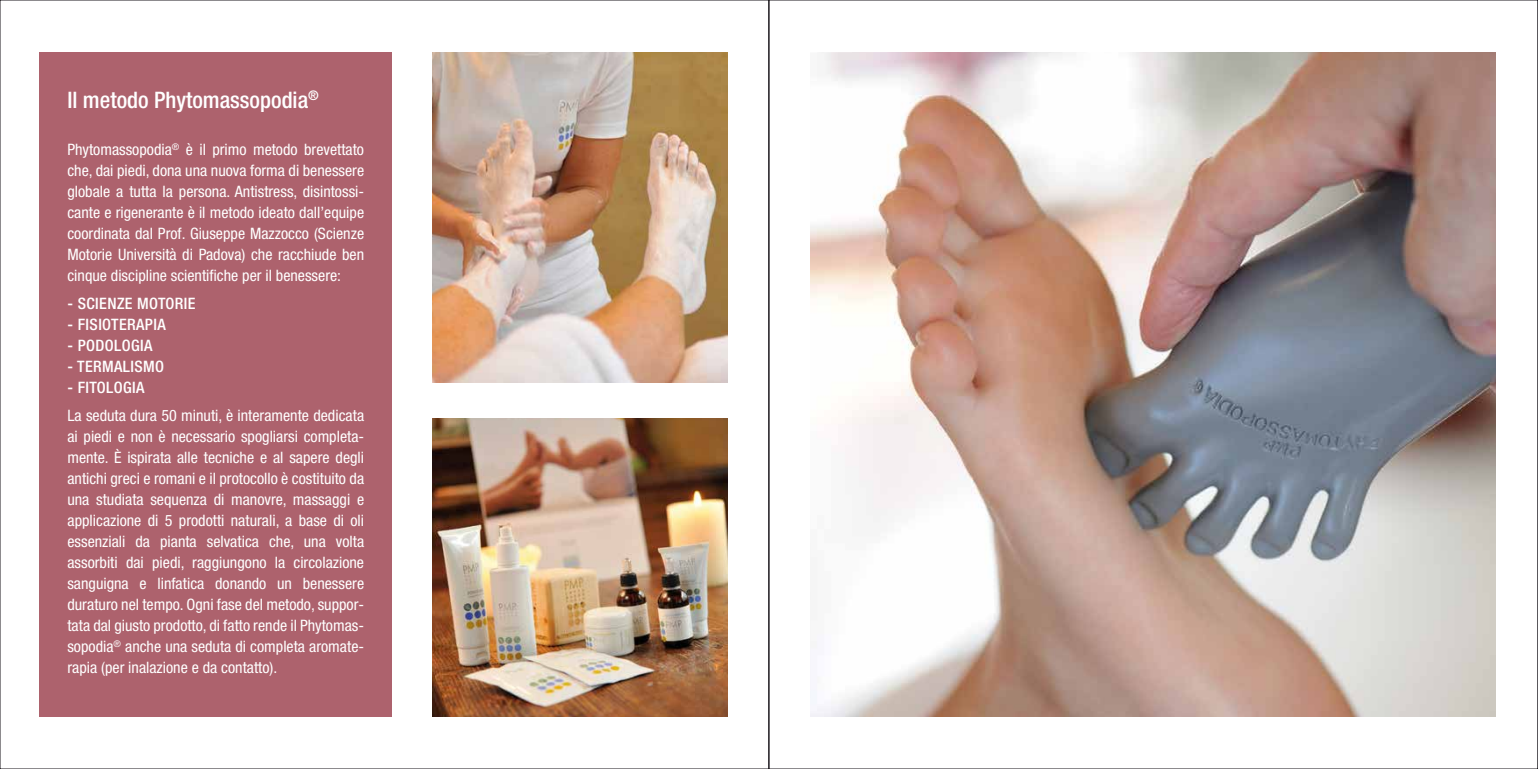
<style>
.page{position:relative;width:1538px;height:769px;background:#fff}
.page>*{position:absolute;margin:0;border:0;box-sizing:border-box;transform-origin:0 0}
.t1{font:500 condensed 22.75px "Helvetica Neue LT Std";color:#fff}
.t2{font:condensed 15.75px/21px "Helvetica Neue LT Std";color:#fff;text-align:justify}
.t3{font:500 condensed 15.75px "Helvetica Neue LT Std";letter-spacing:.025em;color:#fff}
</style>
<div class="page">
<img style="left:433px;top:52px;width:295px;height:330px">
<img style="left:433px;top:419px;width:295px;height:298px">
<div style="left:39px;top:52px;width:353px;height:665px;background:#ad626d"></div>
<img style="left:811px;top:52px;width:684px;height:665px">
<h1 class="t1" style="left:67px;top:86px;width:253px">Il metodo Phytomassopodia<sup>®</sup></h1>
<p class="t2" style="left:67px;top:139px;width:298px">Phytomassopodia<sup>®</sup> è il primo metodo brevettato che, dai piedi, dona una nuova forma di benessere globale a tutta la persona. Antistress, disintossi&shy;cante e rigenerante è il metodo ideato dall’equipe coordinata dal Prof. Giuseppe Mazzocco (Scienze Motorie Università di Padova) che racchiude ben cinque discipline scientifiche per il benessere:</p>
<p class="t3" style="left:67px;top:294px;width:130px">- SCIENZE MOTORIE</p>
<p class="t3" style="left:67px;top:315px;width:100px">- FISIOTERAPIA</p>
<p class="t3" style="left:67px;top:336px;width:87px">- PODOLOGIA</p>
<p class="t3" style="left:67px;top:357px;width:98px">- TERMALISMO</p>
<p class="t3" style="left:67px;top:378px;width:79px">- FITOLOGIA</p>
<p class="t2" style="left:67px;top:405px;width:298px">La seduta dura 50 minuti, è interamente dedicata ai piedi e non è necessario spogliarsi completa&shy;mente. È ispirata alle tecniche e al sapere degli antichi greci e romani e il protocollo è costituito da una studiata sequenza di manovre, massaggi e applicazione di 5 prodotti naturali, a base di oli essenziali da pianta selvatica che, una volta assorbiti dai piedi, raggiungono la circolazione sanguigna e linfatica donando un benessere duraturo nel tempo. Ogni fase del metodo, suppor&shy;tata dal giusto prodotto, di fatto rende il Phytomas&shy;sopodia<sup>®</sup> anche una seduta di completa aromate&shy;rapia (per inalazione e da contatto).</p>
</div>
